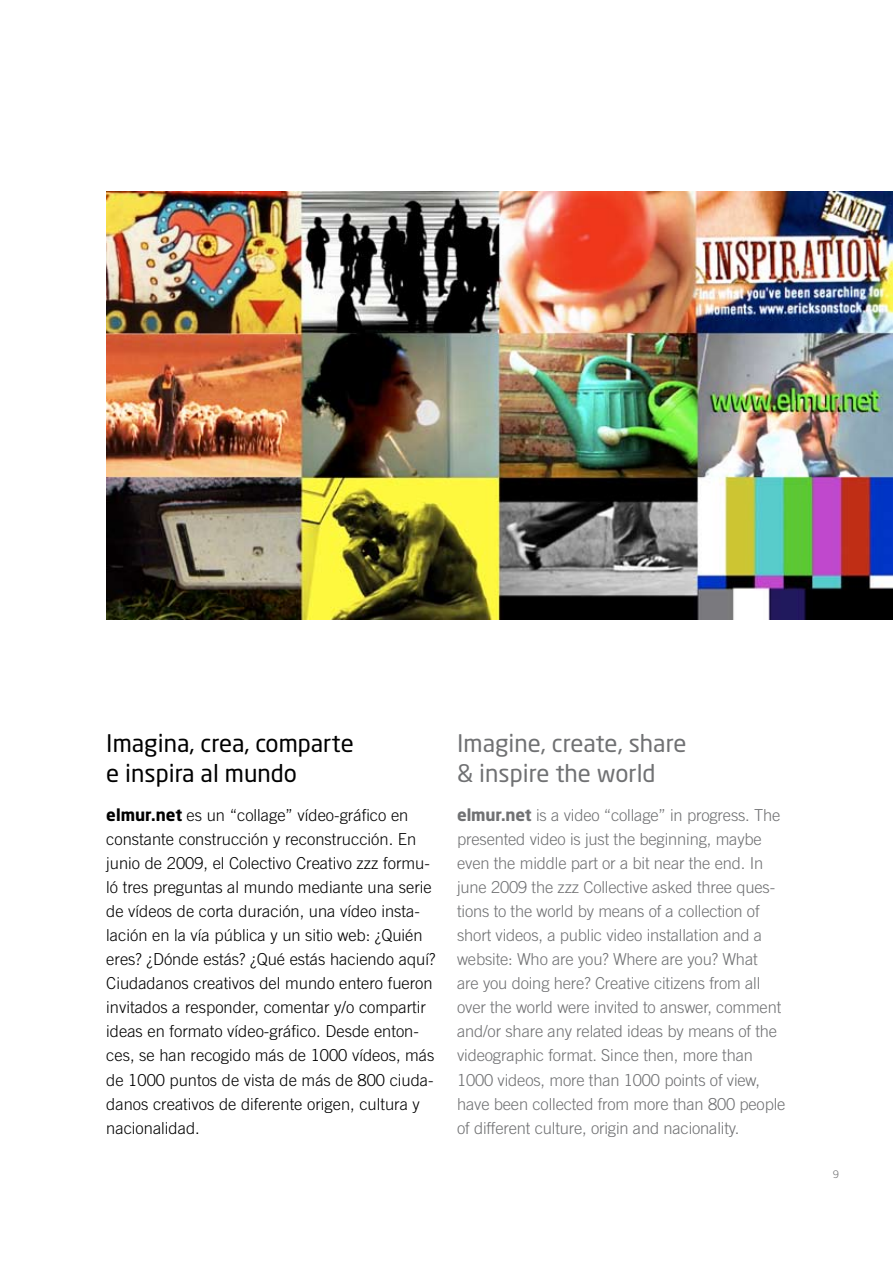
<style>
.page{position:relative;width:893px;height:1263px;background:#fff}
.page>*{position:absolute;margin:0;border:0;box-sizing:border-box;transform-origin:0 0}
.t1{font:24px/30px "Neo Sans";color:#000}
.t2{font:24px/30px "Neo Sans";color:#707173}
.t3{font:300 16.5px/24px "Trade Gothic LT Std";letter-spacing:-.01em;color:#707173}
.t4{font:300 16.5px/24px "Trade Gothic LT Std";color:#000}
.t5{font:300 10.5px "Trade Gothic LT Std";color:#707173}
.s1{font-family:"Neo Sans";font-weight:700}
</style>
<div class="page">
<img style="left:106px;top:191px;width:787px;height:428px">
<h1 class="t1" style="left:106px;top:728px;width:249px">Imagina, crea, comparte e inspira al mundo</h1>
<p class="t4" style="left:106px;top:803px;width:331px"><span class="s1">elmur.net</span> es un “collage” vídeo-gráfico en constante construcción y reconstrucción. En junio de 2009, el Colectivo Creativo zzz formu&shy;ló tres preguntas al mundo mediante una serie de vídeos de corta duración, una vídeo insta&shy;lación en la vía pública y un sitio web: ¿Quién eres? ¿Dónde estás? ¿Qué estás haciendo aquí?<br>Ciudadanos creativos del mundo entero fueron invitados a responder, comentar y/o compartir ideas en formato vídeo-gráfico. Desde enton&shy;ces, se han recogido más de 1000 vídeos, más de 1000 puntos de vista de más de 800 ciuda&shy;danos creativos de diferente origen, cultura y nacionalidad.</p>
<h1 class="t2" style="left:457px;top:728px;width:231px">Imagine, create, share &amp; inspire the world</h1>
<p class="t3" style="left:457px;top:803px;width:330px"><span class="s1">elmur.net</span> is a video “collage” in progress. The presented video is just the beginning, maybe even the middle part or a bit near the end. In june 2009 the zzz Collective asked three ques&shy;tions to the world by means of a collection of short videos, a public video installation and a website: Who are you? Where are you? What<br>are you doing here? Creative citizens from all over the world were invited to answer, comment and/or share any related ideas by means of the videographic format. Since then, more than 1000 videos, more than 1000 points of view, have been collected from more than 800 people of different culture, origin and nacionality.</p>
<p class="t5" style="left:833px;top:1168px;width:7px">9</p>
</div>
